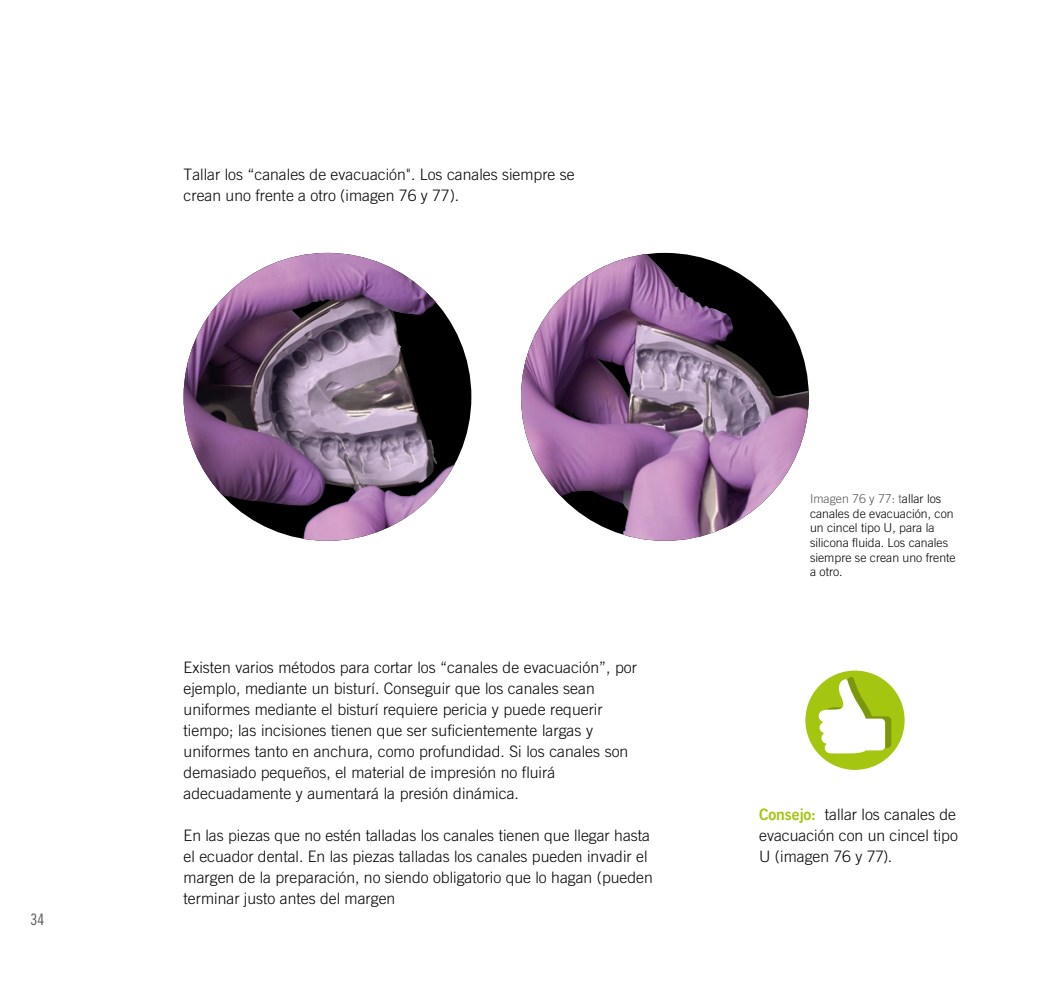
<style>
.page{position:relative;width:1042px;height:993px;background:#fff}
.page>*{position:absolute;margin:0;border:0;box-sizing:border-box;transform-origin:0 0}
.t1{font:300 15.75px/21px "Trade Gothic LT Com";color:#000}
.t2{font:15.75px "Trade Gothic LT Com Cn 18";color:#565655}
.t3{font:300 12.25px/14.7px "Trade Gothic LT Com";color:#000}
.s1{color:#565655}
.s2{font-family:"Trade Gothic LT Com Bd 2";font-weight:400;color:#a4c611}
</style>
<div class="page">
<div style="left:805px;top:670px;width:99px;height:99px;background:#a4c611;border-radius:50%"></div>
<svg style="left:819px;top:674px;width:72px;height:80px"></svg>
<img style="left:184px;top:253px;width:271px;height:287px">
<img style="left:521px;top:254px;width:288px;height:286px">
<p class="t2" style="left:30px;top:910px;width:16px">34</p>
<p class="t1" style="left:184px;top:164px;width:393px">Tallar los “canales de evacuación". Los canales siempre se crean uno frente a otro (imagen 76 y 77).</p>
<p class="t1" style="left:184px;top:656px;width:455px">Existen varios métodos para cortar los “canales de evacuación”, por ejemplo, mediante un bisturí. Conseguir que los canales sean uniformes mediante el bisturí requiere pericia y puede requerir tiempo; las incisiones tienen que ser suficientemente largas y uniformes tanto en anchura, como profundidad. Si los canales son demasiado pequeños, el material de impresión no fluirá adecuadamente y aumentará la presión dinámica.</p>
<p class="t1" style="left:184px;top:824px;width:471px">En las piezas que no estén talladas los canales tienen que llegar hasta el ecuador dental. En las piezas talladas los canales pueden invadir el margen de la preparación, no siendo obligatorio que lo hagan (pueden terminar justo antes del margen</p>
<p class="t3" style="left:810px;top:490px;width:147px"><span class="s1">Imagen 76 y 77: t</span>allar los canales de evacuación, con un cincel tipo U, para la silicona fluida. Los canales siempre se crean uno frente a otro.</p>
<p class="t1" style="left:759px;top:803px;width:200px;text-align:justify"><span class="s2">Consejo:</span> tallar los canales de evacuación con un cincel tipo U (imagen 76 y 77).</p>
</div>
